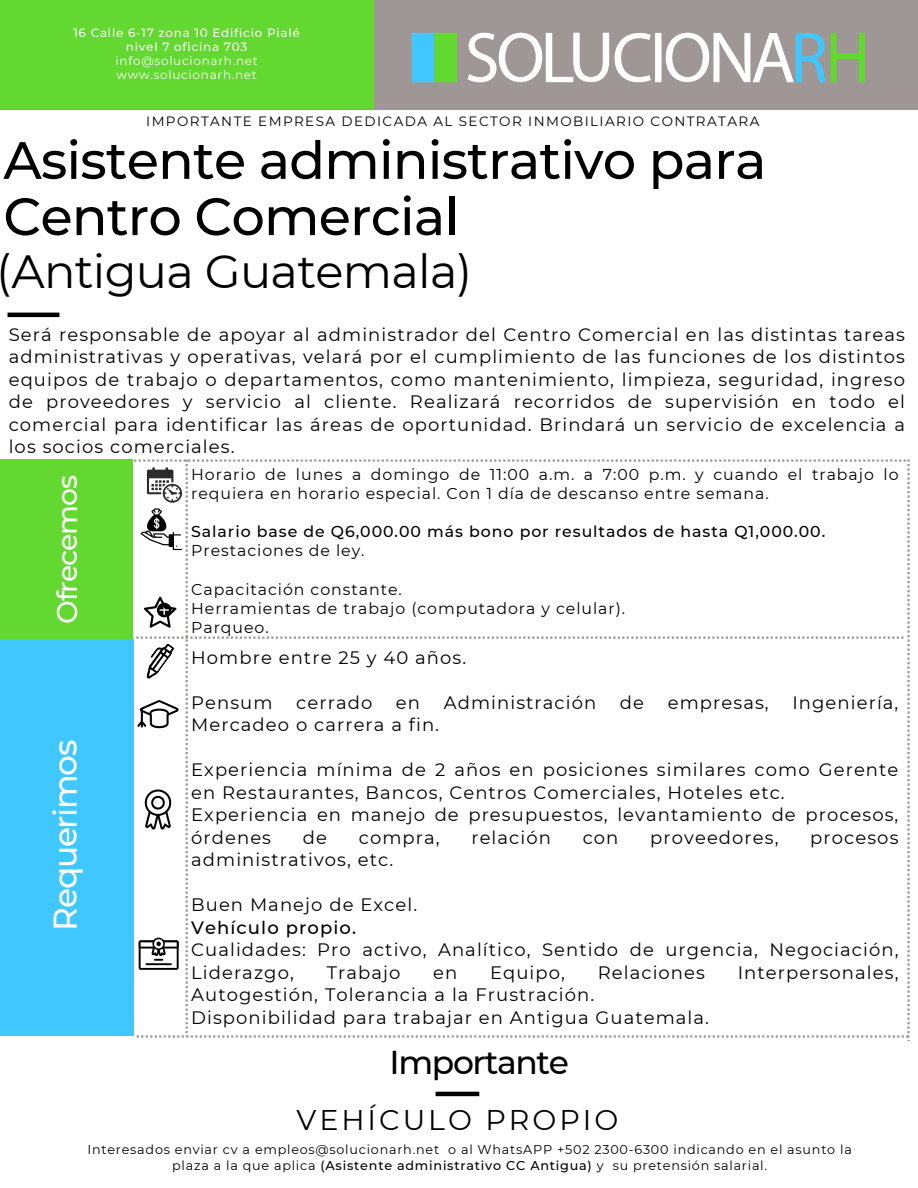
<style>
.page{position:relative;width:918px;height:1188px;background:#fff}
.page>*{position:absolute;margin:0;border:0;box-sizing:border-box;transform-origin:0 0}
.t1{font:500 52.5px/56.2px "Montserrat";letter-spacing:-.015em;color:#000}
.t2{font:46.5px "Montserrat";letter-spacing:-.015em;color:#000}
.t3{font:500 33px "Montserrat";letter-spacing:-.04em;color:#000}
.t4{font:500 32.85px "Montserrat";letter-spacing:-.04em;color:#fefefe}
.t5{font:28.5px "Montserrat";letter-spacing:.105em;color:#000}
.t6{font:500 28.35px "Montserrat";letter-spacing:-.04em;color:#fefefe}
.t7{font:18px/22.5px "Montserrat";letter-spacing:.06em;color:#000}
.t8{font:15.75px/19.2px "Montserrat";letter-spacing:.06em;color:#000}
.t9{font:500 15.75px "Montserrat";letter-spacing:.06em;color:#000}
.t10{font:13.5px "Montserrat";letter-spacing:.105em;color:#000}
.t11{font:12.75px/15.9px "Montserrat";letter-spacing:.06em;color:#000}
.t12{font:500 12px/14px "Montserrat";letter-spacing:.06em;color:#fff;text-align:center}
.t13{font:12px "Montserrat";letter-spacing:.06em;color:#fff}
.s1{font-weight:500}
</style>
<div class="page">
<div style="left:0;top:0;width:918px;height:109px;background:#9f9796"></div>
<div style="left:0;top:0;width:373px;height:109px;background:#62d830"></div>
<svg style="left:412px;top:33px;width:45px;height:49px;background:#52cf96"></svg>
<svg style="left:467px;top:33px;width:398px;height:49px"></svg>
<div style="left:0;top:459px;width:133px;height:186px;background:#62d830"></div>
<hr style="left:436px;top:1092px;width:43px;height:4px;background:#000">
<div style="left:0;top:639px;width:134px;height:397px;background:#41c7ff"></div>
<svg style="left:134px;top:459px;width:776px;height:582px"></svg>
<hr style="left:8px;top:313px;width:51px;height:4px;background:#000">
<p class="t12" style="left:73px;top:25px;width:228px">16 Calle 6-17 zona 10 Edificio Pialé nivel 7 oficina 703</p>
<p class="t13" style="left:116px;top:53px;width:144px">info@solucionarh.net</p>
<p class="t13" style="left:117px;top:67px;width:142px">www.solucionarh.net</p>
<h6 class="t10" style="left:146px;top:113px;width:615px">IMPORTANTE EMPRESA DEDICADA AL SECTOR INMOBILIARIO CONTRATARA</h6>
<p class="t1" style="left:3px;top:132px;width:765px">Asistente administrativo para<br>Centro Comercial</p>
<h6 class="t2" style="left:-3px;top:243px;width:477px">(Antigua Guatemala)</h6>
<p class="t7" style="left:9px;top:323px;width:898px;text-align:justify">Será responsable de apoyar al administrador del Centro Comercial en las distintas tareas administrativas y operativas, velará por el cumplimiento de las funciones de los distintos equipos de trabajo o departamentos, como mantenimiento, limpieza, seguridad, ingreso de proveedores y servicio al cliente. Realizará recorridos de supervisión en todo el comercial para identificar las áreas de oportunidad. Brindará un servicio de excelencia a los socios comerciales.</p>
<p class="t6" style="left:50px;top:624px;width:150px;rotate:-90deg">Ofrecemos</p>
<h5 class="t4" style="left:45px;top:931px;width:192px;rotate:-90deg">Requerimos</h5>
<p class="t8" style="left:191px;top:465px;width:709px">Horario de lunes a domingo de 11:00 a.m. a 7:00 p.m. y cuando el trabajo lo requiera en horario especial. Con 1 día de descanso entre semana.</p>
<p class="t9" style="left:191px;top:522px;width:636px">Salario base de Q6,000.00 más bono por resultados de hasta Q1,000.00.</p>
<p class="t8" style="left:191px;top:541px;width:175px">Prestaciones de ley.</p>
<p class="t8" style="left:191px;top:579px;width:212px">Capacitación constante.</p>
<p class="t8" style="left:191px;top:598px;width:436px">Herramientas de trabajo (computadora y celular).</p>
<p class="t8" style="left:191px;top:618px;width:79px">Parqueo.</p>
<h3 class="t7" style="left:191px;top:646px;width:277px">Hombre entre 25 y 40 años.</h3>
<p class="t7" style="left:191px;top:691px;width:83px">Pensum</p>
<p class="t7" style="left:296px;top:691px;width:78px">cerrado</p>
<p class="t7" style="left:396px;top:691px;width:26px">en</p>
<p class="t7" style="left:444px;top:691px;width:154px">Administración</p>
<p class="t7" style="left:620px;top:691px;width:26px">de</p>
<p class="t7" style="left:668px;top:691px;width:102px">empresas,</p>
<p class="t7" style="left:792px;top:691px;width:108px">Ingeniería,</p>
<p class="t7" style="left:191px;top:713px;width:249px">Mercadeo o carrera a fin.</p>
<p class="t7" style="left:191px;top:758px;width:709px">Experiencia mínima de 2 años en posiciones similares como Gerente en Restaurantes, Bancos, Centros Comerciales, Hoteles etc.<br>Experiencia en manejo de presupuestos, levantamiento de procesos, órdenes</p>
<p class="t7" style="left:303px;top:826px;width:26px">de</p>
<p class="t7" style="left:359px;top:826px;width:82px">compra,</p>
<p class="t7" style="left:471px;top:826px;width:81px">relación</p>
<p class="t7" style="left:583px;top:826px;width:37px">con</p>
<p class="t7" style="left:650px;top:826px;width:130px">proveedores,</p>
<p class="t7" style="left:810px;top:826px;width:90px">procesos</p>
<p class="t7" style="left:191px;top:848px;width:203px">administrativos, etc.</p>
<p class="t7" style="left:191px;top:893px;width:709px">Buen Manejo de Excel.<br><span class="s1">Vehículo propio.<br></span>Cualidades: Pro activo, Analítico, Sentido de urgencia, Negociación,<br>Liderazgo,</p>
<p class="t7" style="left:327px;top:961px;width:75px">Trabajo</p>
<p class="t7" style="left:433px;top:961px;width:26px">en</p>
<p class="t7" style="left:490px;top:961px;width:76px">Equipo,</p>
<p class="t7" style="left:598px;top:961px;width:109px">Relaciones</p>
<p class="t7" style="left:738px;top:961px;width:162px">Interpersonales,</p>
<p class="t7" style="left:191px;top:983px;width:519px">Autogestión, Tolerancia a la Frustración.<br>Disponibilidad para trabajar en Antigua Guatemala.</p>
<h2 class="t3" style="left:390px;top:1042px;width:181px">Importante</h2>
<h6 class="t5" style="left:297px;top:1102px;width:323px">VEHÍCULO PROPIO</h6>
<p class="t11" style="left:172px;top:1142px;width:681px;text-indent:-85px">Interesados enviar cv a empleos@solucionarh.net o al WhatsAPP +502 2300-6300 indicando en el asunto la plaza a la que aplica <span class="s1">(Asistente administrativo CC Antigua)</span> y</p>
<h1 class="t11" style="left:613px;top:1158px;width:156px">su pretensión salarial.</h1>
</div>
